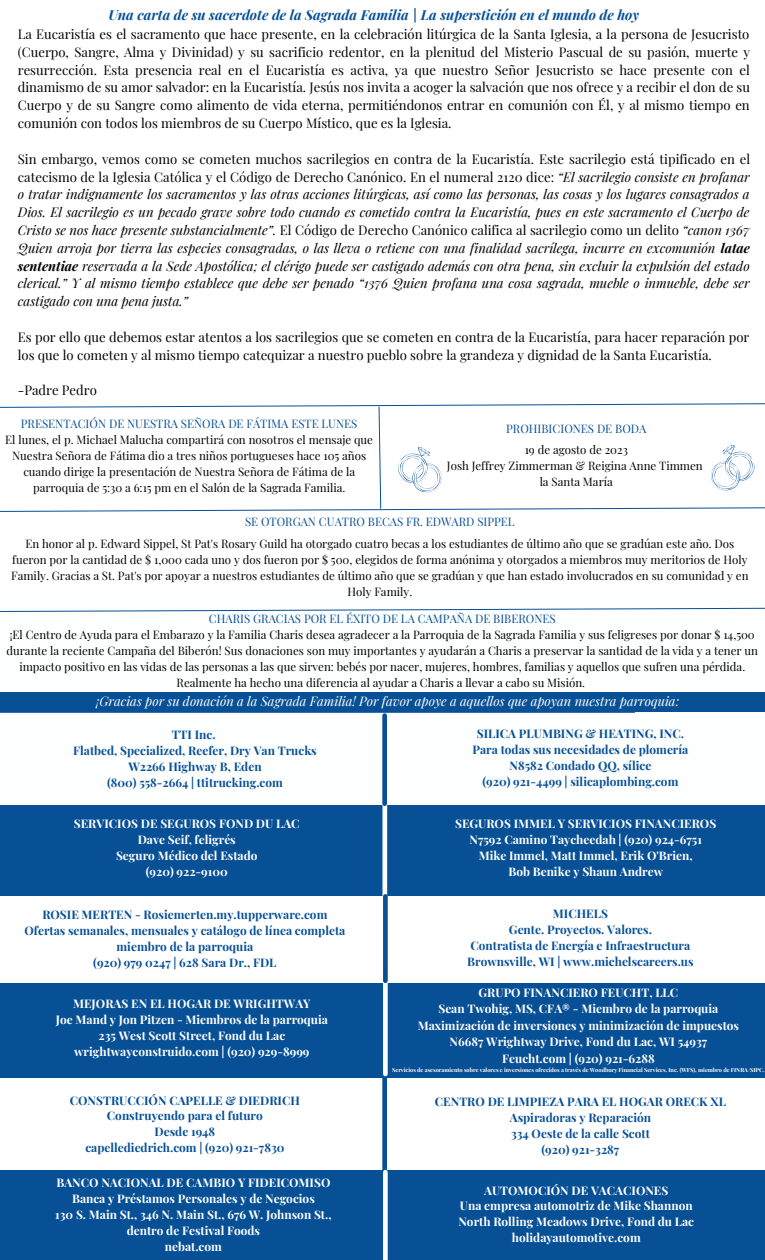
<style>
.page{position:relative;width:765px;height:1260px;background:#fff}
.page>*{position:absolute;margin:0;border:0;box-sizing:border-box;transform-origin:0 0}
.t1{font:italic 700 13.75px "Playfair Display";color:#075096}
.t2{font:italic 13.12px/17.8px "Playfair Display";color:#000;text-align:justify}
.t3{font:13.12px/17.8px "Playfair Display";color:#000;text-align:justify}
.t4{font:italic 13px "Playfair Display";color:#fff}
.t5{font:700 11.88px "Playfair Display";color:#fff}
.t6{font:700 11.88px "Playfair Display";color:#075096}
.t7{font:11.5px/16px "Playfair Display";color:#000;text-align:center}
.t8{font:11.5px "Playfair Display";color:#075096}
.t9{font:700 5.62px "Playfair Display";color:#fff}
.s1{font-style:normal}
.s2{font-weight:700}
</style>
<div class="page">
<div style="left:0;top:692px;width:765px;height:204px;background:#075096"></div>
<div style="left:382px;top:780px;width:5px;height:118px;background:#fdfefe"></div>
<div style="left:0;top:983px;width:765px;height:95px;background:#075096"></div>
<div style="left:0;top:713px;width:678px;height:92px;background:#fdfefe"></div>
<div style="left:0;top:1170px;width:765px;height:90px;background:#075096"></div>
<div style="left:382px;top:1069px;width:5px;height:104px;background:#075096"></div>
<div style="left:383px;top:970px;width:5px;height:104px;background:#fdfefe"></div>
<div style="left:383px;top:896px;width:5px;height:85px;background:#075096"></div>
<div style="left:383px;top:1172px;width:5px;height:88px;background:#fdfefe"></div>
<div style="left:382px;top:716px;width:5px;height:88px;background:#075096"></div>
<svg style="left:0;top:607px;width:765px;height:5px"></svg>
<div style="left:635px;top:713px;width:130px;height:92px;background:#fdfefe"></div>
<svg style="left:0;top:403px;width:765px;height:109px"></svg>
<p class="t1" style="left:108px;top:5px;width:532px">Una carta de su sacerdote de la Sagrada Familia | La superstición en el mundo de hoy</p>
<p class="t3" style="left:18px;top:25px;width:734px">La Eucaristía es el sacramento que hace presente, en la celebración litúrgica de la Santa Iglesia, a la persona de Jesucristo (Cuerpo, Sangre, Alma y Divinidad) y su sacrificio redentor, en la plenitud del Misterio Pascual de su pasión, muerte y resurrección. Esta presencia real en el Eucaristía es activa, ya que nuestro Señor Jesucristo se hace presente con el dinamismo de su amor salvador: en la Eucaristía. Jesús nos invita a acoger la salvación que nos ofrece y a recibir el don de su Cuerpo y de su Sangre como alimento de vida eterna, permitiéndonos entrar en comunión con Él, y al mismo tiempo en comunión con todos los miembros de su Cuerpo Místico, que es la Iglesia.</p>
<p class="t2" style="left:18px;top:149px;width:734px"><span class="s1">Sin embargo, vemos como se cometen muchos sacrilegios en contra de la Eucaristía. Este sacrilegio está tipificado en el catecismo de la Iglesia Católica y el Código de Derecho Canónico. En el numeral 2120 dice:</span> “El sacrilegio consiste en profanar o tratar indignamente los sacramentos y las otras acciones litúrgicas, así como las personas, las cosas y los lugares consagrados a Dios. El sacrilegio es un pecado grave sobre todo cuando es cometido contra la Eucaristía, pues en este sacramento el Cuerpo de Cristo se nos hace presente substancialmente”. <span class="s1">El Código de Derecho Canónico califica al sacrilegio como un delito</span> “canon 1367<br>Quien arroja por tierra las especies consagradas, o las lleva o retiene con una finalidad sacrílega, incurre en excomunión <span class="s2">latae sententiae</span> reservada a la Sede Apostólica; el clérigo puede ser castigado además con otra pena, sin excluir la expulsión del estado clerical.” Y al mismo tiempo establece que debe ser penado “1376 Quien profana una cosa sagrada, mueble o inmueble, debe ser castigado con una pena justa.”</p>
<p class="t3" style="left:18px;top:328px;width:733px">Es por ello que debemos estar atentos a los sacrilegios que se cometen en contra de la Eucaristía, para hacer reparación por los que lo cometen y al mismo tiempo catequizar a nuestro pueblo sobre la grandeza y dignidad de la Santa Eucaristía.</p>
<p class="t3" style="left:18px;top:381px;width:81px">-Padre Pedro</p>
<p class="t8" style="left:21px;top:415px;width:338px">PRESENTACIÓN DE NUESTRA SEÑORA DE FÁTIMA ESTE LUNES</p>
<p class="t7" style="left:5px;top:431px;width:369px">El lunes, el p. Michael Malucha compartirá con nosotros el mensaje que Nuestra Señora de Fátima dio a tres niños portugueses hace 105 años cuando dirige la presentación de Nuestra Señora de Fátima de la parroquia de 5:30 a 6:15 pm en el Salón de la Sagrada Familia.</p>
<p class="t8" style="left:506px;top:420px;width:142px">PROHIBICIONES DE BODA</p>
<p class="t7" style="left:525px;top:441px;width:105px">19 de agosto de 2023</p>
<p class="t7" style="left:447px;top:457px;width:257px">Josh Jeffrey Zimmerman &amp; Reigina Anne Timmen</p>
<p class="t7" style="left:540px;top:473px;width:75px">la Santa María</p>
<p class="t8" style="left:245px;top:513px;width:271px">SE OTORGAN CUATRO BECAS FR. EDWARD SIPPEL</p>
<p class="t7" style="left:11px;top:536px;width:739px">En honor al p. Edward Sippel, St Pat's Rosary Guild ha otorgado cuatro becas a los estudiantes de último año que se gradúan este año. Dos fueron por la cantidad de $ 1,000 cada uno y dos fueron por $ 500, elegidos de forma anónima y otorgados a miembros muy meritorios de Holy Family. Gracias a St. Pat's por apoyar a nuestros estudiantes de último año que se gradúan y que han estado involucrados en su comunidad y en Holy Family.</p>
<p class="t8" style="left:209px;top:611px;width:348px">CHARIS GRACIAS POR EL ÉXITO DE LA CAMPAÑA DE BIBERONES</p>
<p class="t7" style="left:7px;top:627px;width:753px">¡El Centro de Ayuda para el Embarazo y la Familia Charis desea agradecer a la Parroquia de la Sagrada Familia y sus feligreses por donar $ 14,500 durante la reciente Campaña del Biberón! Sus donaciones son muy importantes y ayudarán a Charis a preservar la santidad de la vida y a tener un impacto positivo en las vidas de las personas a las que sirven: bebés por nacer, mujeres, hombres, familias y aquellos que sufren una pérdida.<br>Realmente ha hecho una diferencia al ayudar a Charis a llevar a cabo su Misión.</p>
<p class="t4" style="left:96px;top:692px;width:585px">¡Gracias por su donación a la Sagrada Familia! Por favor apoye a aquellos que apoyan nuestra parroquia:</p>
<p class="t6" style="left:172px;top:726px;width:45px">TTI Inc.</p>
<p class="t6" style="left:73px;top:742px;width:245px">Flatbed, Specialized, Reefer, Dry Van Trucks</p>
<p class="t6" style="left:128px;top:758px;width:135px">W2266 Highway B, Eden</p>
<p class="t6" style="left:107px;top:774px;width:177px">(800) 558-2664 | ttitrucking.com</p>
<p class="t5" style="left:74px;top:815px;width:227px">SERVICIOS DE SEGUROS FOND DU LAC</p>
<p class="t5" style="left:138px;top:831px;width:100px">Dave Seif, feligrés</p>
<p class="t5" style="left:116px;top:847px;width:143px">Seguro Médico del Estado</p>
<p class="t5" style="left:146px;top:863px;width:83px">(920) 922-9100</p>
<p class="t6" style="left:42px;top:907px;width:287px">ROSIE MERTEN - Rosiemerten.my.tupperware.com</p>
<p class="t6" style="left:24px;top:923px;width:322px">Ofertas semanales, mensuales y catálogo de línea completa</p>
<p class="t6" style="left:117px;top:938px;width:138px">miembro de la parroquia</p>
<p class="t6" style="left:93px;top:954px;width:185px">(920) 979 0247 | 628 Sara Dr., FDL</p>
<p class="t5" style="left:73px;top:995px;width:239px">MEJORAS EN EL HOGAR DE WRIGHTWAY</p>
<p class="t5" style="left:56px;top:1011px;width:274px">Joe Mand y Jon Pitzen - Miembros de la parroquia</p>
<p class="t5" style="left:99px;top:1027px;width:188px">235 West Scott Street, Fond du Lac</p>
<p class="t5" style="left:74px;top:1043px;width:237px">wrightwayconstruido.com | (920) 929-8999</p>
<p class="t6" style="left:70px;top:1092px;width:232px">CONSTRUCCIÓN CAPELLE &amp; DIEDRICH</p>
<p class="t6" style="left:107px;top:1108px;width:157px">Construyendo para el futuro</p>
<p class="t6" style="left:155px;top:1124px;width:62px">Desde 1948</p>
<p class="t6" style="left:85px;top:1139px;width:201px">capellediedrich.com | (920) 921-7830</p>
<p class="t5" style="left:56px;top:1174px;width:275px">BANCO NACIONAL DE CAMBIO Y FIDEICOMISO</p>
<p class="t5" style="left:72px;top:1190px;width:244px">Banca y Préstamos Personales y de Negocios</p>
<p class="t5" style="left:55px;top:1206px;width:278px">130 S. Main St., 346 N. Main St., 676 W. Johnson St.,</p>
<p class="t5" style="left:127px;top:1222px;width:135px">dentro de Festival Foods</p>
<p class="t5" style="left:165px;top:1238px;width:59px">nebat.com</p>
<p class="t6" style="left:477px;top:725px;width:209px">SILICA PLUMBING &amp; HEATING, INC.</p>
<p class="t6" style="left:473px;top:741px;width:217px">Para todas sus necesidades de plomería</p>
<p class="t6" style="left:510px;top:757px;width:143px">N8582 Condado QQ, sílice</p>
<p class="t6" style="left:482px;top:773px;width:197px">(920) 921-4499 | silicaplombing.com</p>
<p class="t5" style="left:455px;top:815px;width:263px">SEGUROS IMMEL Y SERVICIOS FINANCIEROS</p>
<p class="t5" style="left:469px;top:831px;width:234px">N7592 Camino Taycheedah | (920) 924-6751</p>
<p class="t5" style="left:479px;top:847px;width:215px">Mike Immel, Matt Immel, Erik O'Brien,</p>
<p class="t5" style="left:508px;top:863px;width:156px">Bob Benike y Shaun Andrew</p>
<p class="t6" style="left:553px;top:905px;width:57px">MICHELS</p>
<p class="t6" style="left:509px;top:921px;width:144px">Gente. Proyectos. Valores.</p>
<p class="t6" style="left:471px;top:937px;width:221px">Contratista de Energía e Infraestructura</p>
<p class="t6" style="left:467px;top:953px;width:228px">Brownsville, WI | www.michelscareers.us</p>
<p class="t5" style="left:479px;top:984px;width:201px">GRUPO FINANCIERO FEUCHT, LLC</p>
<p class="t5" style="left:438px;top:1001px;width:282px">Sean Twohig, MS, CFA® - Miembro de la parroquia</p>
<p class="t5" style="left:418px;top:1017px;width:323px">Maximización de inversiones y minimización de impuestos</p>
<p class="t5" style="left:449px;top:1033px;width:259px">N6687 Wrightway Drive, Fond du Lac, WI 54937</p>
<p class="t5" style="left:502px;top:1050px;width:154px">Feucht.com | (920) 921-6288</p>
<p class="t9" style="left:392px;top:1066px;width:374px">Servicios de asesoramiento sobre valores e inversiones ofrecidos a través de Woodbury Financial Services, Inc. (WFS), miembro de FINRA/SIPC.</p>
<p class="t6" style="left:435px;top:1093px;width:293px">CENTRO DE LIMPIEZA PARA EL HOGAR ORECK XL</p>
<p class="t6" style="left:510px;top:1109px;width:143px">Aspiradoras y Reparación</p>
<p class="t6" style="left:511px;top:1125px;width:140px">334 Oeste de la calle Scott</p>
<p class="t6" style="left:542px;top:1141px;width:79px">(920) 921-3287</p>
<p class="t5" style="left:484px;top:1182px;width:186px">AUTOMOCIÓN DE VACACIONES</p>
<p class="t5" style="left:460px;top:1198px;width:234px">Una empresa automotriz de Mike Shannon</p>
<p class="t5" style="left:458px;top:1214px;width:237px">North Rolling Meadows Drive, Fond du Lac</p>
<p class="t5" style="left:512px;top:1229px;width:130px">holidayautomotive.com</p>
</div>
